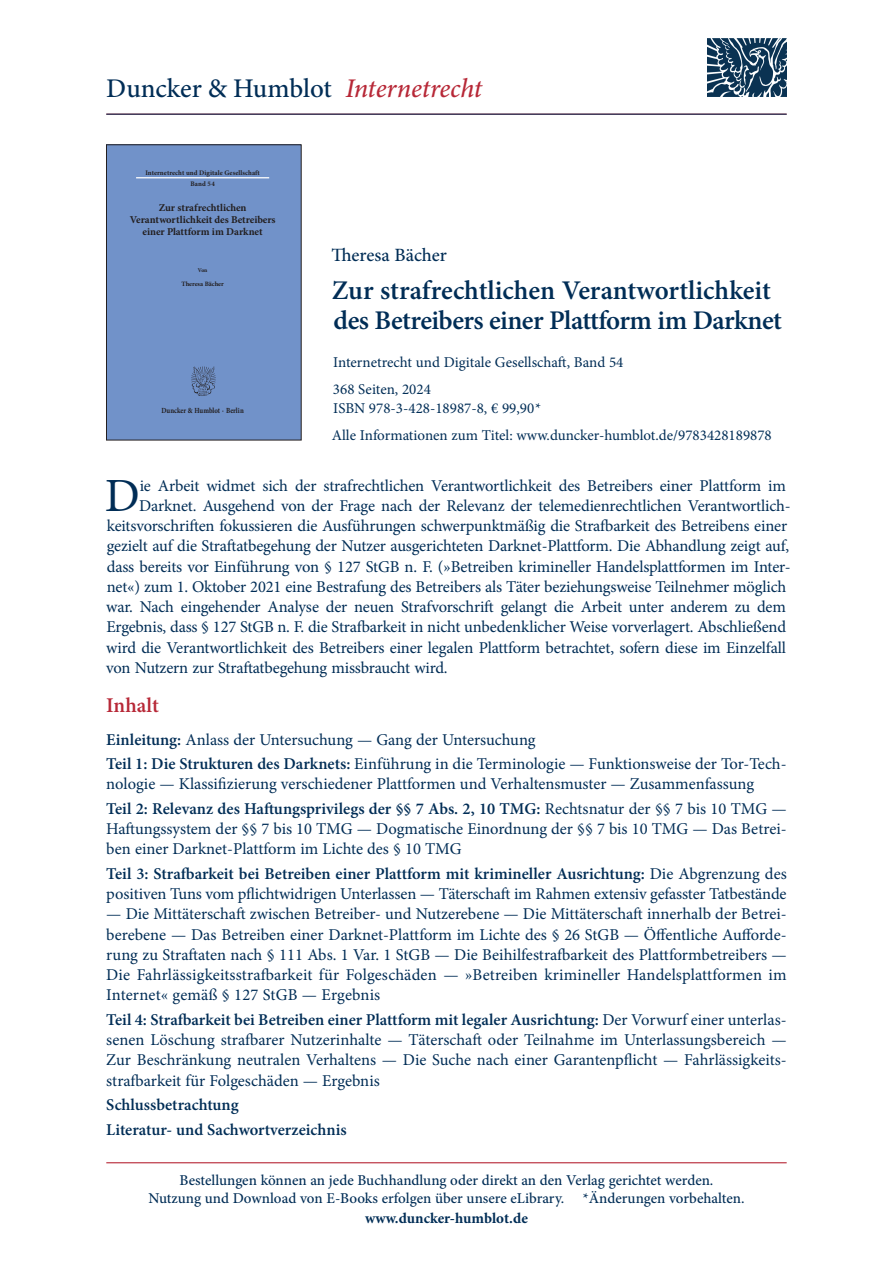
<style>
.page{position:relative;width:893px;height:1263px;background:#fff}
.page>*{position:absolute;margin:0;border:0;box-sizing:border-box;transform-origin:0 0}
.t1{font:47.7px "Minion Pro";color:#002d56}
.t2{font:600 27px/30px "Minion Pro";letter-spacing:-.01em;color:#002d56}
.t3{font:500 27px "Minion Pro";letter-spacing:-.005em;color:#002d56}
.t4{font:600 21px "Minion Pro";color:#b72837}
.t5{font:500 18.75px "Minion Pro";color:#002d56}
.t6{font:16.5px/20.2px "Minion Pro";letter-spacing:-.01em;color:#002d56}
.t7{font:600 16.5px/24.5px "Minion Pro";color:#002d56}
.t8{font:500 15px/18px "Minion Pro";color:#002d56;text-align:center}
.t9{font:15px/27.3px "Minion Pro";color:#002d56}
.t10{font:700 15px "Minion Pro";color:#002d56}
.t11{font:700 10.5px/12.1px "Minion Pro";letter-spacing:-.005em;color:#231f20;text-align:center}
.t12{font:700 7.8px "Minion Pro";letter-spacing:-.005em;color:#231f20;scale:.86 1}
.t13{font:700 6.9px/11.2px "Minion Pro";letter-spacing:.01em;color:#231f20;text-align:center}
.t14{font:700 6.6px "Minion Pro";letter-spacing:-.005em;color:#231f20}
.t15{font:700 5.7px "Minion Pro";color:#231f20}
.s1{font-style:italic;color:#b72837}
.s2{font-weight:600}
</style>
<div class="page">
<hr style="left:106px;top:1162px;width:681px;height:1px;background:#b72837">
<div style="left:106px;top:145px;width:195px;height:295px;background:#7192c9"></div>
<hr style="left:136px;top:177px;width:133px;height:1px;background:#fff">
<img style="left:191px;top:366px;width:25px;height:30px">
<div style="left:106px;top:145px;width:195px;height:295px;border:1px solid #231f20"></div>
<img style="left:707px;top:38px;width:79px;height:59px">
<hr style="left:106px;top:114px;width:681px;height:1px;background:#002d56">
<h2 class="t3" style="left:106px;top:70px;width:377px">Duncker &amp; Humblot <span class="s1">Internetrecht</span></h2>
<p class="t13" style="left:145px;top:167px;width:116px">Internetrecht und Digitale Gesellschaft<br>Band 54</p>
<p class="t11" style="left:130px;top:201px;width:147px">Zur strafrechtlichen<br>Verantwortlichkeit des Betreibers einer Plattform im Darknet</p>
<p class="t15" style="left:198px;top:266px;width:11px">Von</p>
<p class="t14" style="left:181px;top:279px;width:44px">Theresa Bächer</p>
<p class="t12" style="left:161px;top:405px;width:97px">Duncker &amp; Humblot · Berlin</p>
<p class="t5" style="left:331px;top:242px;width:117px">Theresa Bächer</p>
<h2 class="t2" style="left:332px;top:276px;width:452px">Zur strafrechtlichen Verantwortlichkeit des Betreibers einer Plattform im Darknet</h2>
<p class="t9" style="left:333px;top:349px;width:292px">Internetrecht und Digitale Gesellschaft, Band 54<br>368 Seiten, 2024</p>
<p class="t9" style="left:332px;top:395px;width:442px">ISBN 978-3-428-18987-8, € 99,90*<br>Alle Informationen zum Titel: www.duncker-humblot.de/9783428189878</p>
<h1 class="t1" style="left:105px;top:464px;width:37px">D</h1>
<p class="t6" style="left:140px;top:475px;width:648px">ie Arbeit widmet sich der strafrechtlichen Verantwortlichkeit des Betreibers einer Plattform im</p>
<p class="t6" style="left:139px;top:495px;width:653px">Darknet. Ausgehend von der Frage nach der Relevanz der telemedienrechtlichen Verantwortlich-</p>
<p class="t6" style="left:107px;top:516px;width:682px">keitsvorschriften fokussieren die Ausführungen schwerpunktmäßig die Strafbarkeit des Betreibens einer</p>
<p class="t6" style="left:107px;top:536px;width:684px">gezielt auf die Straftatbegehung der Nutzer ausgerichteten Darknet-Plattform. Die Abhandlung zeigt auf,</p>
<p class="t6" style="left:107px;top:556px;width:685px">dass bereits vor Einführung von § 127 StGB n. F. (»Betreiben krimineller Handelsplattformen im Inter-</p>
<p class="t6" style="left:107px;top:576px;width:681px">net«) zum 1. Oktober 2021 eine Bestrafung des Betreibers als Täter beziehungsweise Teilnehmer möglich</p>
<p class="t6" style="left:106px;top:597px;width:681px">war. Nach eingehender Analyse der neuen Strafvorschrift gelangt die Arbeit unter anderem zu dem</p>
<p class="t6" style="left:106px;top:617px;width:681px">Ergebnis, dass § 127 StGB n. F. die Strafbarkeit in nicht unbedenklicher Weise vorverlagert. Abschließend</p>
<p class="t6" style="left:106px;top:637px;width:681px">wird die Verantwortlichkeit des Betreibers einer legalen Plattform betrachtet, sofern diese im Einzelfall</p>
<p class="t6" style="left:106px;top:657px;width:343px">von Nutzern zur Straftatbegehung missbraucht wird.</p>
<p class="t4" style="left:106px;top:690px;width:54px">Inhalt</p>
<p class="t6" style="left:106px;top:727px;width:682px;line-height:24.5px"><span class="s2">Einleitung:</span> Anlass der Untersuchung — Gang der Untersuchung<br><span class="s2">Teil 1: Die Strukturen des Darknets:</span> Einführung in die Terminologie — Funktionsweise der Tor-Tech-</p>
<p class="t6" style="left:106px;top:772px;width:682px;line-height:24.5px">nologie — Klassifizierung verschiedener Plattformen und Verhaltensmuster — Zusammenfassung<br><span class="s2">Teil 2: Relevanz des Haftungsprivilegs der §§ 7 Abs. 2, 10 TMG:</span> Rechtsnatur der §§ 7 bis 10 TMG —</p>
<p class="t6" style="left:106px;top:819px;width:682px">Haftungssystem der §§ 7 bis 10 TMG — Dogmatische Einordnung der §§ 7 bis 10 TMG — Das Betrei&shy;ben einer Darknet-Plattform im Lichte des § 10 TMG</p>
<p class="t6" style="left:106px;top:863px;width:682px"><span class="s2">Teil 3: Strafbarkeit bei Betreiben einer Plattform mit krimineller Ausrichtung:</span> Die Abgrenzung des positiven Tuns vom pflichtwidrigen Unterlassen — Täterschaft im Rahmen extensiv gefasster Tatbestände</p>
<p class="t6" style="left:106px;top:904px;width:682px;text-align:justify">— Die Mittäterschaft zwischen Betreiber- und Nutzerebene — Die Mittäterschaft innerhalb der Betrei&shy;berebene — Das Betreiben einer Darknet-Plattform im Lichte des § 26 StGB — Öffentliche Aufforde&shy;rung zu Straftaten nach § 111 Abs. 1 Var. 1 StGB — Die Beihilfestrafbarkeit des Plattformbetreibers — Die Fahrlässigkeitsstrafbarkeit für Folgeschäden — »Betreiben krimineller Handelsplattformen im Internet« gemäß § 127 StGB — Ergebnis</p>
<p class="t6" style="left:106px;top:1009px;width:682px;text-align:justify"><span class="s2">Teil 4: Strafbarkeit bei Betreiben einer Plattform mit legaler Ausrichtung:</span> Der Vorwurf einer unterlas&shy;senen Löschung strafbarer Nutzerinhalte — Täterschaft oder Teilnahme im Unterlassungsbereich — Zur Beschränkung neutralen Verhaltens — Die Suche nach einer Garantenpflicht — Fahrlässigkeits&shy;strafbarkeit für Folgeschäden — Ergebnis</p>
<p class="t7" style="left:106px;top:1092px;width:242px">Schlussbetrachtung<br>Literatur- und Sachwortverzeichnis</p>
<p class="t8" style="left:148px;top:1171px;width:598px">Bestellungen können an jede Buchhandlung oder direkt an den Verlag gerichtet werden.<br>Nutzung und Download von E-Books erfolgen über unsere eLibrary. *Änderungen vorbehalten.</p>
<p class="t10" style="left:365px;top:1207px;width:164px">www.duncker-humblot.de</p>
</div>
